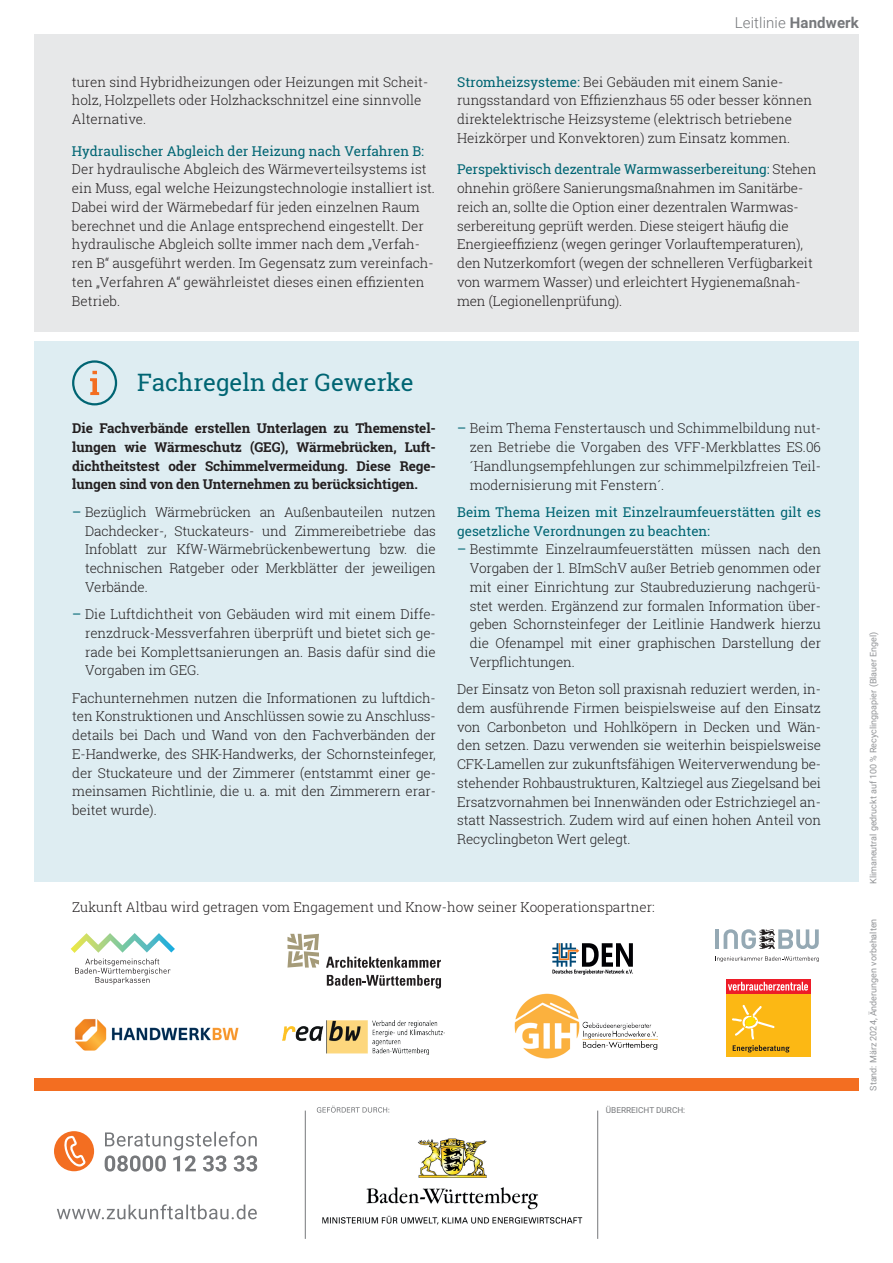
<style>
.page{position:relative;width:893px;height:1263px;background:#fff}
.page>*{position:absolute;margin:0;border:0;box-sizing:border-box;transform-origin:0 0}
.t1{font:24px "Roboto Slab";color:#006573}
.t2{font:300 15px "Roboto";letter-spacing:.01em;color:#76787b}
.t3{font:300 13.5px/18.8px "Roboto Slab";color:#231f20;text-align:justify}
.t4{font:700 13.5px/18.8px "Roboto Slab";letter-spacing:-.01em;color:#231f20;text-align:justify}
.t5{font:13.5px/18.8px "Roboto Slab";color:#006573}
.t6{font:9px "Roboto";color:#939598}
.t7{font:8.25px "Roboto";color:#76787b}
.s1{font-weight:700}
.s2{font-weight:400;color:#006573}
</style>
<div class="page">
<div style="left:34px;top:34px;width:825px;height:298px;background:#e7e8e9"></div>
<div style="left:34px;top:1078px;width:825px;height:13px;background:#f36e21"></div>
<svg style="left:317px;top:1106px;width:72px;height:6px"></svg>
<svg style="left:105px;top:1131px;width:152px;height:40px"></svg>
<svg style="left:54px;top:1131px;width:40px;height:40px"></svg>
<svg style="left:57px;top:1204px;width:200px;height:15px"></svg>
<hr style="left:597px;top:1110px;width:1px;height:129px;background:#76787b">
<hr style="left:305px;top:1110px;width:1px;height:129px;background:#76787b">
<img style="left:322px;top:1138px;width:260px;height:87px">
<div style="left:34px;top:341px;width:825px;height:541px;background:#deedf2"></div>
<div style="left:72px;top:360px;width:45px;height:45px;border:2px solid #006573;border-radius:50%"></div>
<svg style="left:90px;top:371px;width:9px;height:24px"></svg>
<svg style="left:715px;top:956px;width:104px;height:6px"></svg>
<hr style="left:715px;top:929px;width:4px;height:20px;background:#95a9b4">
<svg style="left:724px;top:929px;width:95px;height:20px"></svg>
<svg style="left:287px;top:934px;width:32px;height:33px"></svg>
<svg style="left:326px;top:957px;width:115px;height:11px"></svg>
<svg style="left:327px;top:975px;width:114px;height:13px"></svg>
<img style="left:282px;top:1021px;width:163px;height:33px">
<svg style="left:71px;top:933px;width:104px;height:51px"></svg>
<div style="left:726px;top:994px;width:84px;height:62px;background:#fcb814"></div>
<svg style="left:733px;top:1045px;width:57px;height:7px"></svg>
<svg style="left:732px;top:1005px;width:43px;height:34px"></svg>
<svg style="left:726px;top:979px;width:84px;height:15px"></svg>
<svg style="left:728px;top:982px;width:80px;height:8px"></svg>
<svg style="left:552px;top:943px;width:81px;height:32px"></svg>
<img style="left:515px;top:993px;width:143px;height:66px">
<img style="left:75px;top:1019px;width:164px;height:32px">
<p class="t3" style="left:72px;top:72px;width:358px;text-align:left">turen sind Hybridheizungen oder Heizungen mit Scheit&shy;holz, Holzpellets oder Holzhackschnitzel eine sinnvolle<br>Alternative.</p>
<p class="t5" style="left:72px;top:141px;width:354px">Hydraulischer Abgleich der Heizung nach Verfahren B:</p>
<p class="t3" style="left:72px;top:160px;width:365px;text-align:left">Der hydraulische Abgleich des Wärmeverteilsystems ist ein Muss, egal welche Heizungstechnologie installiert ist.<br>Dabei wird der Wärmebedarf für jeden einzelnen Raum berechnet und die Anlage entsprechend eingestellt. Der hydraulische Abgleich sollte immer nach dem „Verfah&shy;ren B“ ausgeführt werden. Im Gegensatz zum vereinfach&shy;ten „Verfahren A“ gewährleistet dieses einen effizienten Betrieb.</p>
<p class="t2" style="left:735px;top:12px;width:126px">Leitlinie <span class="s1">Handwerk</span></p>
<p class="t3" style="left:457px;top:72px;width:356px;text-align:left"><span class="s2">Stromheizsysteme:</span> Bei Gebäuden mit einem Sanie&shy;rungsstandard von Effizienzhaus 55 oder besser können direktelektrische Heizsysteme (elektrisch betriebene Heizkörper und Konvektoren) zum Einsatz kommen.</p>
<p class="t3" style="left:457px;top:160px;width:361px;text-align:left"><span class="s2">Perspektivisch dezentrale Warmwasserbereitung:</span> Stehen ohnehin größere Sanierungsmaßnahmen im Sanitärbe&shy;reich an, sollte die Option einer dezentralen Warmwas&shy;serbereitung geprüft werden. Diese steigert häufig die Energieeffizienz (wegen geringer Vorlauftemperaturen), den Nutzerkomfort (wegen der schnelleren Verfügbarkeit von warmem Wasser) und erleichtert Hygienemaßnah&shy;men (Legionellenprüfung).</p>
<h1 class="t1" style="left:137px;top:366px;width:278px">Fachregeln der Gewerke</h1>
<p class="t4" style="left:72px;top:419px;width:365px">Die Fachverbände erstellen Unterlagen zu Themenstel&shy;lungen wie Wärmeschutz (GEG), Wärmebrücken, Luft&shy;dichtheitstest oder Schimmelvermeidung. Diese Rege&shy;lungen sind von den Unternehmen zu berücksichtigen.</p>
<p class="t3" style="left:85px;top:502px;width:352px;text-indent:-13px"><span class="s2">–</span> Bezüglich Wärmebrücken an Außenbauteilen nutzen Dachdecker-, Stuckateurs- und Zimmereibetriebe das Infoblatt zur KfW-Wärmebrückenbewertung bzw. die technischen Ratgeber oder Merkblätter der jeweiligen Verbände.</p>
<p class="t3" style="left:85px;top:604px;width:352px;text-indent:-13px"><span class="s2">–</span> Die Luftdichtheit von Gebäuden wird mit einem Diffe&shy;renzdruck-Messverfahren überprüft und bietet sich ge&shy;rade bei Komplettsanierungen an. Basis dafür sind die Vorgaben im GEG.</p>
<p class="t3" style="left:72px;top:688px;width:365px">Fachunternehmen nutzen die Informationen zu luftdich&shy;ten Konstruktionen und Anschlüssen sowie zu Anschluss&shy;details bei Dach und Wand von den Fachverbänden der E-Handwerke, des SHK-Handwerks, der Schornsteinfeger, der Stuckateure und der Zimmerer (entstammt einer ge&shy;meinsamen Richtlinie, die u. a. mit den Zimmerern erar&shy;beitet wurde).</p>
<p class="t3" style="left:470px;top:419px;width:353px;text-indent:-13px"><span class="s2">–</span> Beim Thema Fenstertausch und Schimmelbildung nut&shy;zen Betriebe die Vorgaben des VFF-Merkblattes ES.06 ´Handlungsempfehlungen zur schimmelpilzfreien Teil&shy;modernisierung mit Fenstern´.</p>
<p class="t5" style="left:457px;top:502px;width:365px">Beim Thema Heizen mit Einzelraumfeuerstätten gilt es gesetzliche Verordnungen zu beachten:</p>
<p class="t3" style="left:470px;top:540px;width:353px;text-indent:-13px"><span class="s2">–</span> Bestimmte Einzelraumfeuerstätten müssen nach den Vorgaben der 1. BImSchV außer Betrieb genommen oder mit einer Einrichtung zur Staubreduzierung nachgerü&shy;stet werden. Ergänzend zur formalen Information über&shy;geben Schornsteinfeger der Leitlinie Handwerk hierzu die Ofenampel mit einer graphischen Darstellung der Verpflichtungen.</p>
<p class="t3" style="left:457px;top:679px;width:365px">Der Einsatz von Beton soll praxisnah reduziert werden, in&shy;dem ausführende Firmen beispielsweise auf den Einsatz von Carbonbeton und Hohlköpern in Decken und Wän&shy;den setzen. Dazu verwenden sie weiterhin beispielsweise CFK-Lamellen zur zukunftsfähigen Weiterverwendung be&shy;stehender Rohbaustrukturen, Kaltziegel aus Ziegelsand bei Ersatzvornahmen bei Innenwänden oder Estrichziegel an&shy;statt Nassestrich. Zudem wird auf einen hohen Anteil von Recyclingbeton Wert gelegt.</p>
<p class="t3" style="left:72px;top:897px;width:584px">Zukunft Altbau wird getragen vom Engagement und Know-how seiner Kooperationspartner:</p>
<p class="t7" style="left:606px;top:1104px;width:81px">ÜBERREICHT DURCH:</p>
<p class="t6" style="left:867px;top:884px;width:254px;rotate:-90deg">Klimaneutral gedruckt auf 100 % Recyclingpapier (Blauer Engel)</p>
<p class="t6" style="left:867px;top:1091px;width:173px;rotate:-90deg">Stand: März 2024, Änderungen vorbehalten</p>
</div>
